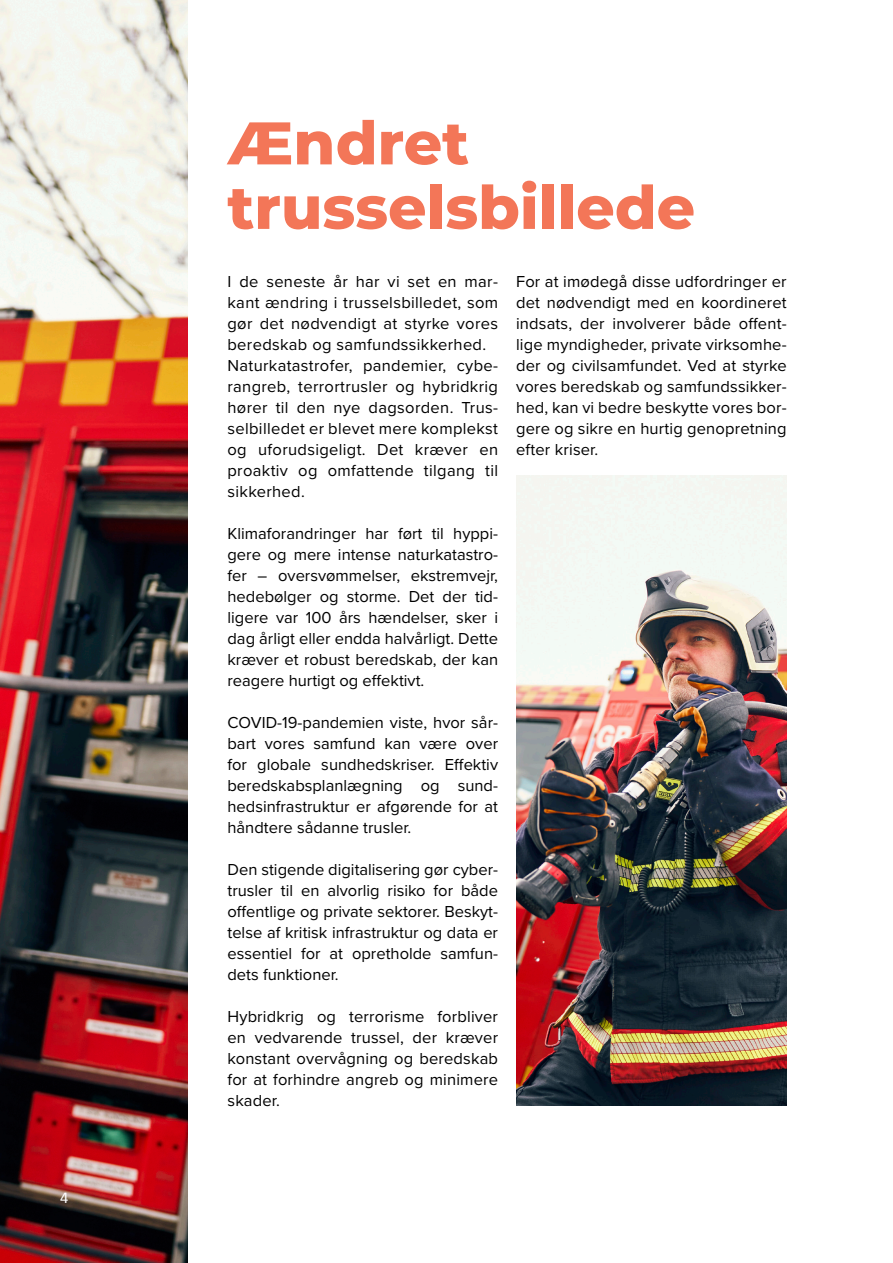
<style>
.page{position:relative;width:893px;height:1263px;background:#fff}
.page>*{position:absolute;margin:0;border:0;box-sizing:border-box;transform-origin:0 0}
.Rubrik{font:800 60px/64.5px "Montserrat";color:#f37658}
.Brødtekst{font:16.5px/21px "Proxima Nova";letter-spacing:.01em;color:#000;text-align:justify}
.Brødtekst-2{font:16.5px "Calibri";color:#fff}
</style>
<div class="page">
<img style="left:0;top:0;width:187px;height:1263px">
<img style="left:516px;top:476px;width:271px;height:630px">
<p class="Brødtekst-2" style="left:60px;top:1186px;width:10px">4</p>
<p class="Rubrik" style="left:227px;top:108px;width:469px">Ændret trusselsbillede</p>
<p class="Brødtekst" style="left:227px;top:270px;width:272px">I de seneste år har vi set en mar&shy;kant ændring i trusselsbilledet, som gør det nødvendigt at styrke vores beredskab og samfundssikkerhed.</p>
<p class="Brødtekst" style="left:227px;top:354px;width:272px">Naturkatastrofer, pandemier, cybe&shy;rangreb, terrortrusler og hybridkrig hører til den nye dagsorden. Trus&shy;selbilledet er blevet mere komplekst og uforudsigeligt. Det kræver en proaktiv og omfattende tilgang til sikkerhed.</p>
<p class="Brødtekst" style="left:227px;top:522px;width:272px">Klimaforandringer har ført til hyppi&shy;gere og mere intense naturkatastro&shy;fer – oversvømmelser, ekstremvejr, hedebølger og storme. Det der tid&shy;ligere var 100 års hændelser, sker i dag årligt eller endda halvårligt. Dette kræver et robust beredskab, der kan reagere hurtigt og effektivt.</p>
<p class="Brødtekst" style="left:227px;top:711px;width:272px">COVID-19-pandemien viste, hvor sår&shy;bart vores samfund kan være over for globale sundhedskriser. Effektiv beredskabsplanlægning og sund&shy;hedsinfrastruktur er afgørende for at håndtere sådanne trusler.</p>
<p class="Brødtekst" style="left:227px;top:858px;width:272px">Den stigende digitalisering gør cyber&shy;trusler til en alvorlig risiko for både offentlige og private sektorer. Beskyt&shy;telse af kritisk infrastruktur og data er essentiel for at opretholde samfun&shy;dets funktioner.</p>
<p class="Brødtekst" style="left:227px;top:1005px;width:272px">Hybridkrig og terrorisme forbliver en vedvarende trussel, der kræver konstant overvågning og beredskab for at forhindre angreb og minimere skader.</p>
<p class="Brødtekst" style="left:516px;top:270px;width:272px">For at imødegå disse udfordringer er det nødvendigt med en koordineret indsats, der involverer både offent&shy;lige myndigheder, private virksomhe&shy;der og civilsamfundet. Ved at styrke vores beredskab og samfundssikker&shy;hed, kan vi bedre beskytte vores bor&shy;gere og sikre en hurtig genopretning efter kriser.</p>
</div>
